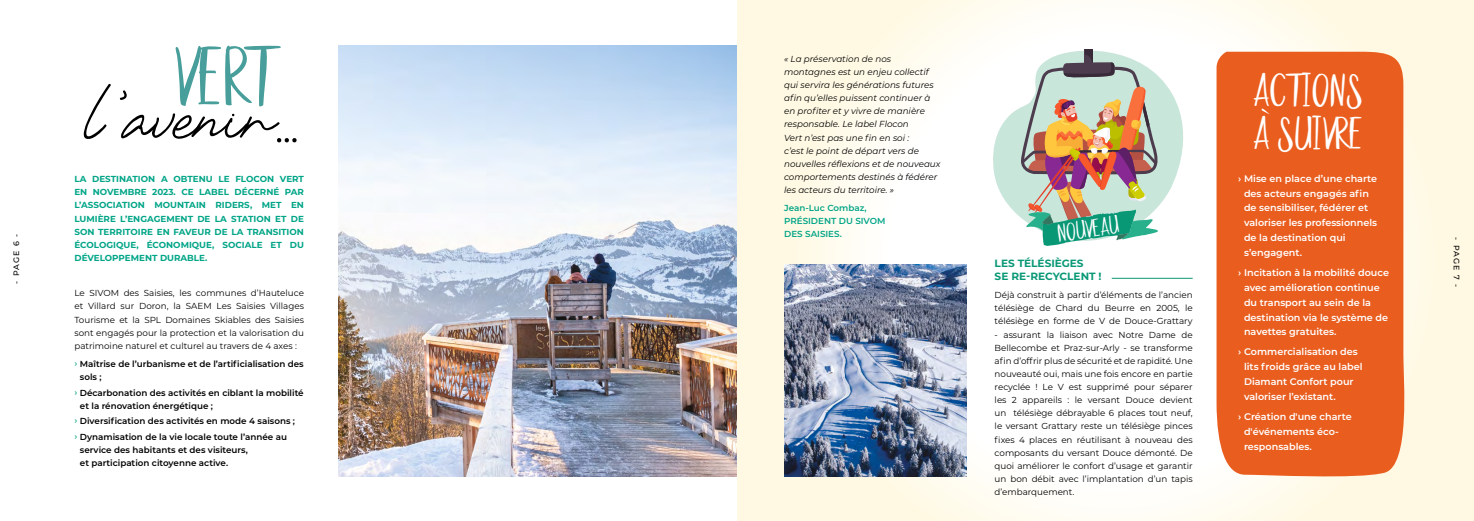
<style>
.page{position:relative;width:1474px;height:521px;background:#fff}
.page>*{position:absolute;margin:0;border:0;box-sizing:border-box;transform-origin:0 0}
.t1{font:67.73px "Bilanesa";color:#000}
.t2{font:67.38px "Goodies Alt 2";color:#479e9a}
.t3{font:36.84px/43.4px "Goodies Alt 2";color:#fff}
.t4{font:19.95px "Goodies Alt 2";color:#fff}
.t5{font:700 10.5px/13.1px "Montserrat";color:#099876}
.t6{font:600 9.62px/14.9px "Montserrat";color:#fff}
.t7{font:8.75px/13.1px "Montserrat";color:#000;text-align:justify}
.t8{font:italic 8.75px/13.1px "Montserrat";color:#000}
.t9{font:600 8.75px/13.1px "Montserrat";color:#000}
.t10{font:700 8.75px/13.1px "Montserrat";color:#00a587;text-align:justify}
.t11{font:600 8.75px/13.1px "Montserrat";color:#00a587}
.t12{font:500 7.88px "Montserrat";letter-spacing:.13em;color:#000}
.s1{color:#28af8c}
</style>
<div class="page">
<svg style="left:737px;top:0;width:736px;height:521px"></svg>
<img style="left:784px;top:264px;width:182px;height:212px">
<div style="left:1216px;top:52px;width:194px;height:428px;background:#e95e1f"></div>
<img style="left:338px;top:46px;width:399px;height:430px">
<svg style="left:993px;top:51px;width:190px;height:190px"></svg>
<svg style="left:1020px;top:49px;width:138px;height:197px;background:#b6b3a0"></svg>
<hr style="left:1111px;top:278px;width:81px;height:1px;background:#099876">
<svg style="left:1261px;top:108px;width:8px;height:6px"></svg>
<h2 class="t2" style="left:176px;top:40px;width:101px">VERT</h2>
<p class="t8" style="left:784px;top:52px;width:158px">« La préservation de nos montagnes est un enjeu collectif qui servira les générations futures afin qu’elles puissent continuer à en profiter et y vivre de manière responsable. Le label Flocon<br>Vert n’est pas une fin en soi :<br>c’est le point de départ vers de nouvelles réflexions et de nouveaux comportements destinés à fédérer les acteurs du territoire. »</p>
<p class="t11" style="left:784px;top:201px;width:103px">Jean-Luc Combaz,<br>PRÉSIDENT DU SIVOM<br>DES SAISIES.</p>
<h3 class="t3" style="left:1254px;top:70px;width:111px">ACTIONS<br>A SUIVRE</h3>
<h1 class="t1" style="left:86px;top:93px;width:215px">l avenir...</h1>
<h1 class="t1" style="left:120px;top:129px;width:12px">’</h1>
<p class="t6" style="left:1243px;top:170px;width:135px;text-indent:-6px">› Mise en place d’une charte des acteurs engagés afin de sensibiliser, fédérer et valoriser les professionnels de la destination qui s’engagent.</p>
<p class="t6" style="left:1243px;top:265px;width:146px;text-indent:-6px">› Incitation à la mobilité douce avec amélioration continue du transport au sein de la destination via le système de navettes gratuites.</p>
<p class="t6" style="left:1243px;top:344px;width:120px;text-indent:-6px">› Commercialisation des lits froids grâce au label<br>Diamant Confort pour valoriser l’existant.</p>
<p class="t6" style="left:1243px;top:408px;width:109px;text-indent:-6px">› Création d'une charte d'événements éco&shy;responsables.</p>
<p class="t10" style="left:74px;top:172px;width:231px">LA DESTINATION A OBTENU LE FLOCON VERT EN NOVEMBRE 2023. CE LABEL DÉCERNÉ PAR L’ASSOCIATION MOUNTAIN RIDERS, MET EN LUMIÈRE L’ENGAGEMENT DE LA STATION ET DE SON TERRITOIRE EN FAVEUR DE LA TRANSITION ÉCOLOGIQUE, ÉCONOMIQUE, SOCIALE ET DU DÉVELOPPEMENT DURABLE.</p>
<h3 class="t4" style="left:1056px;top:223px;width:63px;rotate:-9deg">NOUVEAU</h3>
<p class="t12" style="left:11px;top:284px;width:51px;rotate:-90deg">- PAGE 6 -</p>
<p class="t12" style="left:1462px;top:237px;width:51px;rotate:90deg">- PAGE 7 -</p>
<p class="t7" style="left:74px;top:286px;width:231px">Le SIVOM des Saisies, les communes d’Hauteluce et Villard sur Doron, la SAEM Les Saisies Villages Tourisme et la SPL Domaines Skiables des Saisies sont engagés pour la protection et la valorisation du patrimoine naturel et culturel au travers de 4 axes :</p>
<p class="t9" style="left:80px;top:357px;width:225px;text-indent:-5px"><span class="s1">›</span> Maîtrise de l’urbanisme et de l’artificialisation des sols ;</p>
<p class="t9" style="left:80px;top:385px;width:225px;text-indent:-5px"><span class="s1">›</span> Décarbonation des activités en ciblant la mobilité et la rénovation énergétique ;</p>
<p class="t9" style="left:74px;top:413px;width:222px;line-height:15.6px"><span class="s1">›</span> Diversification des activités en mode 4 saisons ; <span class="s1">›</span> Dynamisation de la vie locale toute l’année au</p>
<p class="t9" style="left:80px;top:443px;width:169px">service des habitants et des visiteurs, et participation citoyenne active.</p>
<p class="t5" style="left:994px;top:256px;width:108px">LES TÉLÉSIÈGES<br>SE RE-RECYCLENT !</p>
<p class="t7" style="left:994px;top:288px;width:199px">Déjà construit à partir d’éléments de l’ancien télésiège de Chard du Beurre en 2005, le télésiège en forme de V de Douce-Grattary</p>
<p class="t7" style="left:994px;top:327px;width:199px">- assurant la liaison avec Notre Dame de Bellecombe et Praz-sur-Arly - se transforme afin d’offrir plus de sécurité et de rapidité. Une nouveauté oui, mais une fois encore en partie recyclée ! Le V est supprimé pour séparer les 2 appareils : le versant Douce devient un télésiège débrayable 6 places tout neuf, le versant Grattary reste un télésiège pinces fixes 4 places en réutilisant à nouveau des composants du versant Douce démonté. De quoi améliorer le confort d’usage et garantir un bon débit avec l’implantation d’un tapis d’embarquement.</p>
</div>
